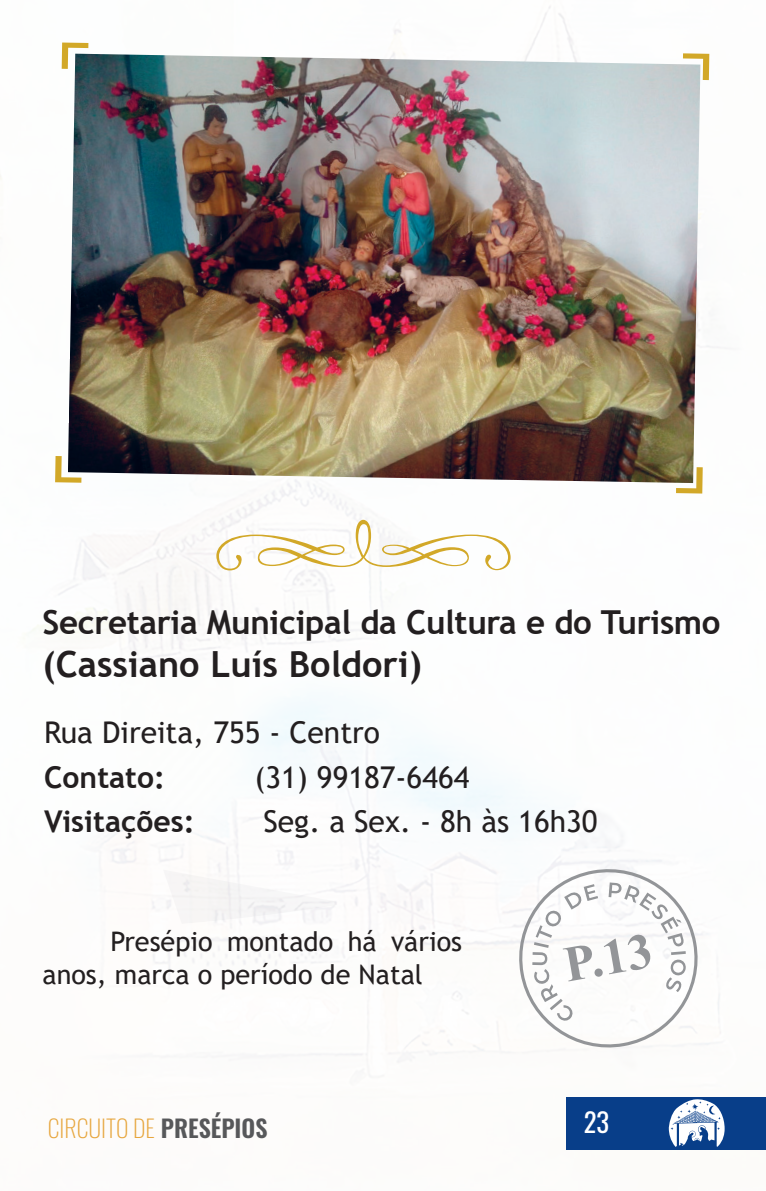
<style>
.page{position:relative;width:766px;height:1191px;background:#fff}
.page>*{position:absolute;margin:0;border:0;box-sizing:border-box;transform-origin:0 0}
.t1{font:700 50.4px "Times New Roman";color:#939598}
.t2{font:700 36px "Trebuchet MS";color:#231f20}
.t3{font:700 33px "Trebuchet MS";letter-spacing:-.01em;color:#231f20}
.t4{font:30px "Trebuchet MS";color:#231f20}
.t5{font:700 30px "Trebuchet MS";color:#231f20}
.t6{font:27px/32.4px "Trebuchet MS";color:#231f20}
.t7{font:26.7px "Oswald";color:#fff}
.t8{font:200 24px "Oswald";color:#e7a63e}
.s1{font-weight:600;color:#57585a}
</style>
<div class="page">
<div style="left:566px;top:1097px;width:199px;height:53px;background:#083e89"></div>
<svg style="left:162px;top:729px;width:500px;height:195px"></svg>
<svg style="left:163px;top:869px;width:174px;height:26px"></svg>
<div style="left:279px;top:736px;width:29px;height:63px;background:#f5fbfd"></div>
<svg style="left:308px;top:729px;width:144px;height:115px"></svg>
<svg style="left:152px;top:895px;width:204px;height:86px"></svg>
<svg style="left:668px;top:1099px;width:56px;height:48px"></svg>
<svg style="left:513px;top:863px;width:189px;height:186px"></svg>
<img style="left:71px;top:54px;width:629px;height:429px">
<svg style="left:62px;top:43px;width:26px;height:26px"></svg>
<svg style="left:682px;top:53px;width:27px;height:27px"></svg>
<img style="left:32px;top:254px;width:479px;height:475px">
<svg style="left:675px;top:467px;width:27px;height:26px"></svg>
<p class="t3" style="left:43px;top:601px;width:679px">Secretaria Municipal da Cultura e do Turismo</p>
<p class="t2" style="left:43px;top:641px;width:381px">(Cassiano Luís Boldori)</p>
<p class="t4" style="left:44px;top:713px;width:337px">Rua Direita, 755 - Centro</p>
<p class="t5" style="left:44px;top:758px;width:122px">Contato:</p>
<p class="t4" style="left:254px;top:758px;width:216px">(31) 99187-6464</p>
<p class="t5" style="left:44px;top:802px;width:152px">Visitações:</p>
<p class="t4" style="left:263px;top:802px;width:335px">Seg. a Sex. - 8h às 16h30</p>
<p class="t6" style="left:43px;top:925px;width:421px;text-indent:68px">Presépio montado há vários anos, marca o período de Natal</p>
<h1 class="t1" style="left:558px;top:929px;width:90px;rotate:-10deg">P.13</h1>
<p class="t8" style="left:48px;top:1107px;width:221px">CIRCUITO DE <span class="s1">PRESÉPIOS</span></p>
<p class="t7" style="left:583px;top:1098px;width:27px">23</p>
</div>
